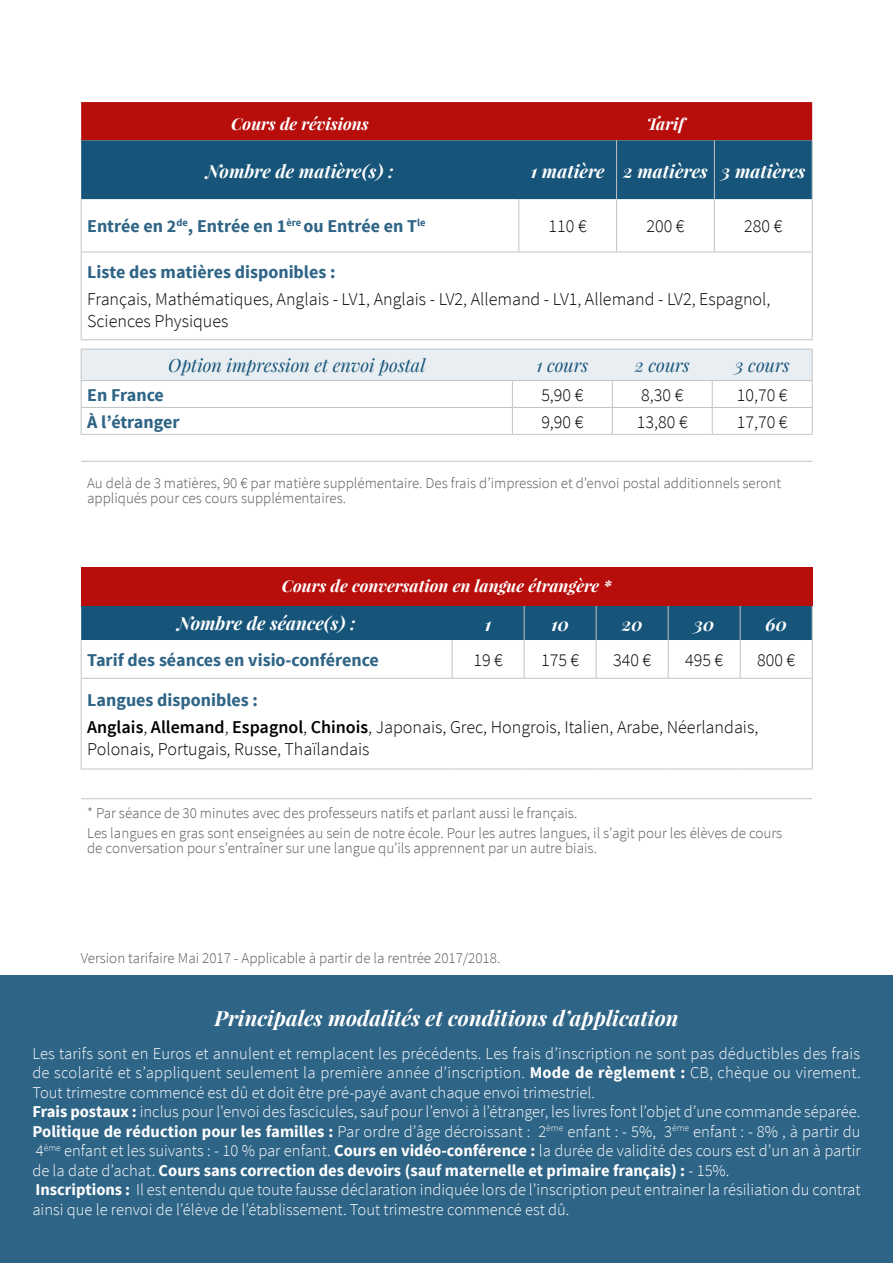
<style>
.page{position:relative;width:893px;height:1263px;background:#fff}
.page>*{position:absolute;margin:0;border:0;box-sizing:border-box;transform-origin:0 0}
.t1{font:italic 700 21px "Playfair Display";color:#fff}
.t2{font:300 18px/26.7px "Source Sans Pro";color:#000}
.t3{font:700 18px "Source Sans Pro";color:#2e6486}
.t4{font:italic 700 18px "Playfair Display";color:#fff}
.t5{font:italic 18px "Playfair Display";color:#165479}
.t6{font:300 16.5px/19.5px "Source Sans Pro";color:#fff}
.t7{font:italic 700 16.5px "Playfair Display";color:#fff}
.t8{font:300 15px/19.2px "Source Sans Pro";color:#575756}
.s1{font-weight:700;color:#2e6486}
.s2{font-weight:600}
.s3{font-weight:700}
</style>
<div class="page">
<div style="left:0;top:975px;width:893px;height:288px;background:#2e6486"></div>
<div style="left:81px;top:568px;width:731px;height:38px;background:#b70e0b"></div>
<div style="left:81px;top:606px;width:731px;height:34px;background:#165479"></div>
<hr style="left:524px;top:606px;width:1px;height:34px;background:#c1c3c5">
<hr style="left:596px;top:606px;width:1px;height:34px;background:#c1c3c5">
<hr style="left:668px;top:606px;width:1px;height:34px;background:#c1c3c5">
<hr style="left:740px;top:606px;width:1px;height:34px;background:#c1c3c5">
<hr style="left:452px;top:640px;width:1px;height:38px;background:#c1c3c5">
<hr style="left:524px;top:640px;width:1px;height:38px;background:#c1c3c5">
<hr style="left:596px;top:640px;width:1px;height:38px;background:#c1c3c5">
<hr style="left:668px;top:640px;width:1px;height:38px;background:#c1c3c5">
<hr style="left:740px;top:640px;width:1px;height:38px;background:#c1c3c5">
<hr style="left:81px;top:640px;width:1px;height:38px;background:#c1c3c5">
<hr style="left:812px;top:640px;width:1px;height:38px;background:#c1c3c5">
<hr style="left:812px;top:606px;width:1px;height:34px;background:#c1c3c5">
<hr style="left:81px;top:798px;width:371px;height:1px;background:#c1c3c5">
<hr style="left:452px;top:798px;width:72px;height:1px;background:#c1c3c5">
<hr style="left:524px;top:798px;width:72px;height:1px;background:#c1c3c5">
<hr style="left:596px;top:798px;width:72px;height:1px;background:#c1c3c5">
<hr style="left:668px;top:798px;width:72px;height:1px;background:#c1c3c5">
<hr style="left:740px;top:798px;width:72px;height:1px;background:#c1c3c5">
<hr style="left:81px;top:678px;width:371px;height:1px;background:#c1c3c5">
<hr style="left:81px;top:679px;width:1px;height:90px;background:#c1c3c5">
<hr style="left:452px;top:678px;width:72px;height:1px;background:#c1c3c5">
<hr style="left:524px;top:678px;width:72px;height:1px;background:#c1c3c5">
<hr style="left:596px;top:678px;width:72px;height:1px;background:#c1c3c5">
<hr style="left:668px;top:678px;width:72px;height:1px;background:#c1c3c5">
<hr style="left:740px;top:678px;width:73px;height:1px;background:#c1c3c5">
<hr style="left:812px;top:679px;width:1px;height:90px;background:#c1c3c5">
<hr style="left:81px;top:769px;width:371px;height:1px;background:#c1c3c5">
<hr style="left:452px;top:769px;width:72px;height:1px;background:#c1c3c5">
<hr style="left:524px;top:769px;width:72px;height:1px;background:#c1c3c5">
<hr style="left:596px;top:769px;width:72px;height:1px;background:#c1c3c5">
<hr style="left:668px;top:769px;width:72px;height:1px;background:#c1c3c5">
<hr style="left:740px;top:769px;width:73px;height:1px;background:#c1c3c5">
<svg style="left:81px;top:102px;width:731px;height:97px;background:#56394e"></svg>
<hr style="left:616px;top:140px;width:1px;height:59px;background:#c1c3c5">
<hr style="left:714px;top:140px;width:1px;height:59px;background:#c1c3c5">
<hr style="left:812px;top:140px;width:1px;height:59px;background:#c1c3c5">
<hr style="left:518px;top:199px;width:1px;height:53px;background:#c1c3c5">
<hr style="left:616px;top:199px;width:1px;height:53px;background:#c1c3c5">
<hr style="left:714px;top:199px;width:1px;height:53px;background:#c1c3c5">
<hr style="left:812px;top:199px;width:1px;height:53px;background:#c1c3c5">
<hr style="left:81px;top:252px;width:438px;height:1px;background:#c1c3c5">
<hr style="left:519px;top:252px;width:98px;height:1px;background:#c1c3c5">
<hr style="left:617px;top:252px;width:97px;height:1px;background:#c1c3c5">
<hr style="left:714px;top:252px;width:99px;height:1px;background:#c1c3c5">
<hr style="left:812px;top:252px;width:1px;height:87px;background:#c1c3c5">
<hr style="left:81px;top:199px;width:1px;height:53px;background:#c1c3c5">
<hr style="left:81px;top:252px;width:1px;height:87px;background:#c1c3c5">
<hr style="left:81px;top:339px;width:438px;height:1px;background:#c1c3c5">
<hr style="left:519px;top:339px;width:98px;height:1px;background:#c1c3c5">
<hr style="left:617px;top:339px;width:97px;height:1px;background:#c1c3c5">
<hr style="left:714px;top:339px;width:99px;height:1px;background:#c1c3c5">
<svg style="left:81px;top:350px;width:732px;height:84px"></svg>
<hr style="left:81px;top:349px;width:431px;height:1px;background:#c1c3c5">
<hr style="left:81px;top:349px;width:1px;height:31px;background:#c1c3c5">
<hr style="left:512px;top:349px;width:100px;height:1px;background:#c1c3c5">
<hr style="left:612px;top:349px;width:100px;height:1px;background:#c1c3c5">
<hr style="left:712px;top:349px;width:101px;height:1px;background:#c1c3c5">
<hr style="left:812px;top:349px;width:1px;height:31px;background:#c1c3c5">
<hr style="left:81px;top:380px;width:431px;height:1px;background:#c1c3c5">
<hr style="left:512px;top:380px;width:100px;height:1px;background:#c1c3c5">
<hr style="left:612px;top:380px;width:100px;height:1px;background:#c1c3c5">
<hr style="left:712px;top:380px;width:101px;height:1px;background:#c1c3c5">
<hr style="left:81px;top:461px;width:431px;height:1px;background:#c1c3c5">
<hr style="left:512px;top:461px;width:100px;height:1px;background:#c1c3c5">
<hr style="left:612px;top:461px;width:100px;height:1px;background:#c1c3c5">
<hr style="left:712px;top:461px;width:100px;height:1px;background:#c1c3c5">
<hr style="left:81px;top:434px;width:431px;height:1px;background:#c6c6c6">
<hr style="left:512px;top:434px;width:100px;height:1px;background:#c6c6c6">
<hr style="left:612px;top:434px;width:100px;height:1px;background:#c6c6c6">
<hr style="left:712px;top:434px;width:101px;height:1px;background:#c6c6c6">
<p class="t7" style="left:231px;top:113px;width:139px">Cours de révisions</p>
<p class="t7" style="left:647px;top:113px;width:39px">Tarif</p>
<p class="t4" style="left:206px;top:159px;width:189px">Nombre de matière(s) :</p>
<p class="t4" style="left:531px;top:159px;width:276px">1 matière 2 matières 3 matières</p>
<p class="t3" style="left:87px;top:215px;width:340px">Entrée en 2<sup>de</sup>, Entrée en 1<sup>ère</sup> ou Entrée en T<sup>le</sup></p>
<p class="t2" style="left:549px;top:213px;width:40px">110 €</p>
<p class="t2" style="left:646px;top:213px;width:40px">200 €</p>
<p class="t2" style="left:744px;top:213px;width:40px">280 €</p>
<p class="t3" style="left:87px;top:260px;width:250px">Liste des matières disponibles :</p>
<p class="t2" style="left:87px;top:288px;width:685px;line-height:22.5px">Français, Mathématiques, Anglais - LV1, Anglais - LV2, Allemand - LV1, Allemand - LV2, Espagnol,<br>Sciences Physiques</p>
<p class="t5" style="left:168px;top:353px;width:259px">Option impression et envoi postal</p>
<p class="t5" style="left:536px;top:353px;width:54px">1 cours</p>
<p class="t5" style="left:635px;top:353px;width:56px">2 cours</p>
<p class="t5" style="left:735px;top:353px;width:56px">3 cours</p>
<p class="t3" style="left:87px;top:383px;width:78px">En France</p>
<p class="t2" style="left:541px;top:381px;width:44px">5,90 €</p>
<p class="t2" style="left:641px;top:381px;width:44px">8,30 €</p>
<p class="t2" style="left:737px;top:381px;width:52px">10,70 €</p>
<p class="t3" style="left:87px;top:410px;width:94px">À l’étranger</p>
<p class="t2" style="left:541px;top:408px;width:44px">9,90 €</p>
<p class="t2" style="left:637px;top:408px;width:52px">13,80 €</p>
<p class="t2" style="left:737px;top:408px;width:52px">17,70 €</p>
<p class="t8" style="left:87px;top:476px;width:695px;line-height:15px">Au delà de 3 matières, 90 € par matière supplémentaire. Des frais d’impression et d’envoi postal additionnels seront appliqués pour ces cours supplémentaires.</p>
<p class="t7" style="left:282px;top:574px;width:331px">Cours de conversation en langue étrangère *</p>
<p class="t4" style="left:177px;top:611px;width:180px">Nombre de séance(s) :</p>
<p class="t4" style="left:485px;top:612px;width:8px">1</p>
<p class="t4" style="left:551px;top:612px;width:19px">10</p>
<p class="t4" style="left:622px;top:612px;width:22px">20</p>
<p class="t4" style="left:694px;top:612px;width:22px">30</p>
<p class="t4" style="left:765px;top:612px;width:23px">60</p>
<p class="t3" style="left:87px;top:648px;width:293px">Tarif des séances en visio-conférence</p>
<p class="t2" style="left:473px;top:647px;width:31px">19 €</p>
<p class="t2" style="left:541px;top:647px;width:40px">175 €</p>
<p class="t2" style="left:613px;top:647px;width:40px">340 €</p>
<p class="t2" style="left:685px;top:647px;width:40px">495 €</p>
<p class="t2" style="left:757px;top:647px;width:40px">800 €</p>
<p class="t2" style="left:87px;top:686px;width:673px"><span class="s1">Langues disponibles :<br></span><span class="s2">Anglais</span>, <span class="s2">Allemand</span>, <span class="s2">Espagnol</span>, <span class="s2">Chinois</span>, Japonais, Grec, Hongrois, Italien, Arabe, Néerlandais,</p>
<p class="t2" style="left:87px;top:736px;width:284px">Polonais, Portugais, Russe, Thaïlandais</p>
<p class="t8" style="left:87px;top:804px;width:696px">* Par séance de 30 minutes avec des professeurs natifs et parlant aussi le français.<br>Les langues en gras sont enseignées au sein de notre école. Pour les autres langues, il s’agit pour les élèves de cours</p>
<p class="t8" style="left:87px;top:838px;width:511px">de conversation pour s’entraîner sur une langue qu’ils apprennent par un autre biais.</p>
<p class="t8" style="left:81px;top:949px;width:421px">Version tarifaire Mai 2017 - Applicable à partir de la rentrée 2017/2018.</p>
<p class="t1" style="left:215px;top:1004px;width:465px">Principales modalités et conditions d’application</p>
<p class="t6" style="left:32px;top:1043px;width:830px">Les tarifs sont en Euros et annulent et remplacent les précédents. Les frais d’inscription ne sont pas déductibles des frais de scolarité et s’appliquent seulement la première année d’inscription. <span class="s3">Mode de règlement :</span> CB, chèque ou virement.<br>Tout trimestre commencé est dû et doit être pré-payé avant chaque envoi trimestriel.<br><span class="s3">Frais postaux :</span> inclus pour l’envoi des fascicules, sauf pour l’envoi à l’étranger, les livres font l’objet d’une commande séparée.<br><span class="s3">Politique de réduction pour les familles :</span> Par ordre d’âge décroissant : 2<sup>ème</sup> enfant : - 5%, 3<sup>ème</sup> enfant : - 8% , à partir du 4<sup>ème</sup> enfant et les suivants : - 10 % par enfant. <span class="s3">Cours en vidéo-conférence :</span> la durée de validité des cours est d’un an à partir de la date d’achat. <span class="s3">Cours sans correction des devoirs (sauf maternelle et primaire français) :</span> - 15%.<br><span class="s3">Inscriptions :</span> Il est entendu que toute fausse déclaration indiquée lors de l’inscription peut entrainer la résiliation du contrat ainsi que le renvoi de l’élève de l’établissement. Tout trimestre commencé est dû.</p>
</div>
